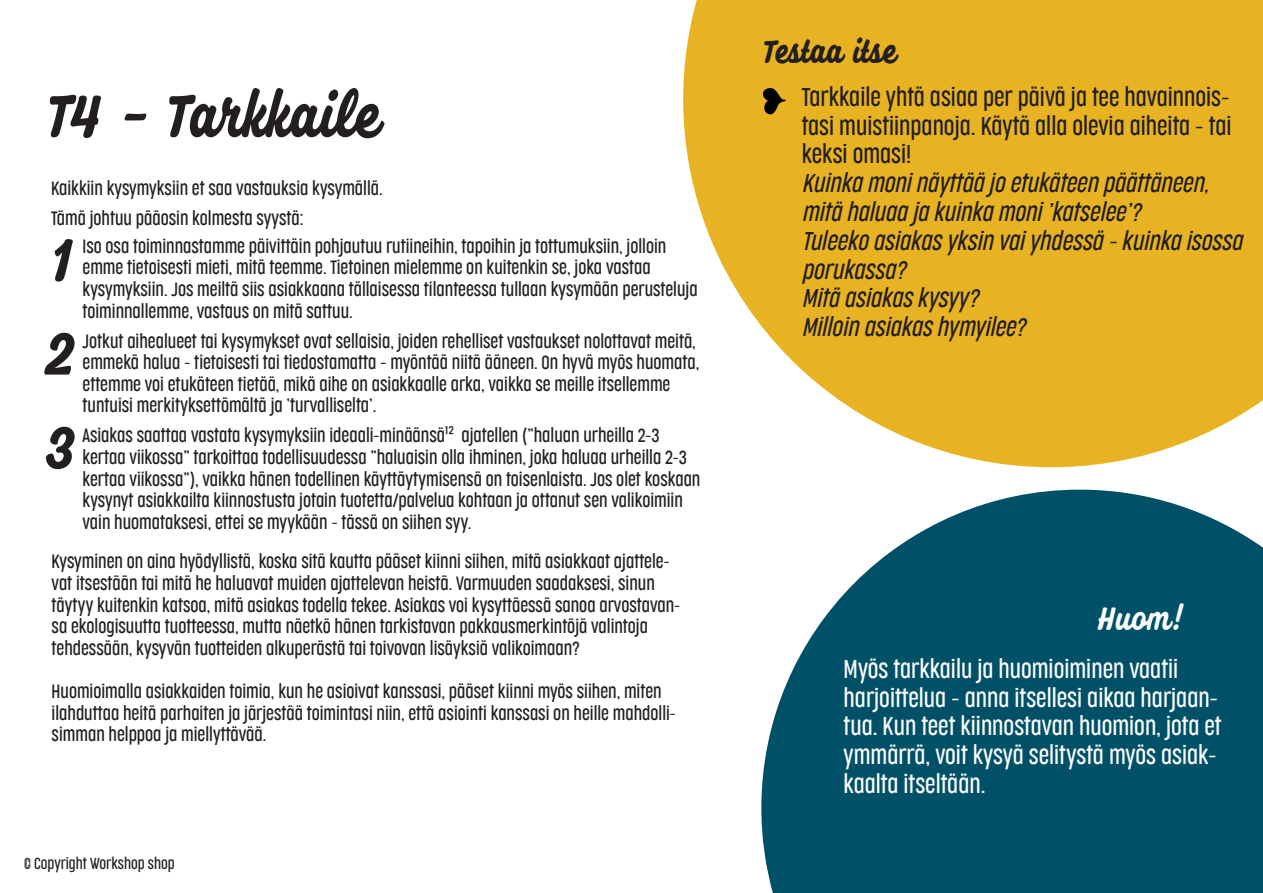
<style>
.page{position:relative;width:1263px;height:893px;background:#fff}
.page>*{position:absolute;margin:0;border:0;box-sizing:border-box;transform-origin:0 0}
.t1{font:72px/93.8px "Felisha";color:#231f20;text-align:justify}
.t2{font:39px "Felisha";color:#231f20}
.t3{font:39px "Felisha";color:#fbfbfc}
.t4{font:italic 300 24px/28.8px "Cocogoose Compressed";color:#231f20}
.t5{font:300 24px/28.8px "Cocogoose Compressed";color:#fbfbfc}
.t6{font:300 24px/28.8px "Cocogoose Compressed";color:#231f20;text-align:justify}
.t7{font:300 18px/21.6px "Cocogoose Compressed";color:#231f20}
.t8{font:300 15px "Cocogoose Compressed";color:#231f20}
</style>
<div class="page">
<svg style="left:761px;top:490px;width:502px;height:403px;background:#1f657a"></svg>
<svg style="left:683px;top:0;width:580px;height:467px;background:#eabc3e"></svg>
<svg style="left:762px;top:87px;width:24px;height:28px"></svg>
<h1 class="t1" style="left:50px;top:71px;width:332px">T4 - Tarkkaile</h1>
<p class="t7" style="left:51px;top:173px;width:333px;line-height:30px">Kaikkiin kysymyksiin et saa vastauksia kysymällä.<br>Tämä johtuu pääosin kolmesta syystä:</p>
<p class="t7" style="left:83px;top:235px;width:617px">Iso osa toiminnastamme päivittäin pohjautuu rutiineihin, tapoihin ja tottumuksiin, jolloin emme tietoisesti mieti, mitä teemme. Tietoinen mielemme on kuitenkin se, joka vastaa kysymyksiin. Jos meiltä siis asiakkaana tällaisessa tilanteessa tullaan kysymään perusteluja toiminnallemme, vastaus on mitä sattuu.</p>
<p class="t7" style="left:83px;top:330px;width:618px">Jotkut aihealueet tai kysymykset ovat sellaisia, joiden rehelliset vastaukset nolottavat meitä, emmekä halua – tietoisesti tai tiedostamatta – myöntää niitä ääneen. On hyvä myös huomata, ettemme voi etukäteen tietää, mikä aihe on asiakkaalle arka, vaikka se meille itsellemme tuntuisi merkityksettömältä ja ’turvalliselta’.</p>
<p class="t7" style="left:83px;top:425px;width:619px">Asiakas saattaa vastata kysymyksiin ideaali-minäänsä¹² ajatellen (”haluan urheilla 2-3 kertaa viikossa” tarkoittaa todellisuudessa ”haluaisin olla ihminen, joka haluaa urheilla 2-3 kertaa viikossa”), vaikka hänen todellinen käyttäytymisensä on toisenlaista. Jos olet koskaan kysynyt asiakkailta kiinnostusta jotain tuotetta/palvelua kohtaan ja ottanut sen valikoimiin vain huomataksesi, ettei se myykään – tässä on siihen syy.</p>
<p class="t7" style="left:52px;top:551px;width:630px">Kysyminen on aina hyödyllistä, koska sitä kautta pääset kiinni siihen, mitä asiakkaat ajattele&shy;vat itsestään tai mitä he haluavat muiden ajattelevan heistä. Varmuuden saadaksesi, sinun täytyy kuitenkin katsoa, mitä asiakas todella tekee. Asiakas voi kysyttäessä sanoa arvostavan&shy;sa ekologisuutta tuotteessa, mutta näetkö hänen tarkistavan pakkausmerkintöjä valintoja tehdessään, kysyvän tuotteiden alkuperästä tai toivovan lisäyksiä valikoimaan?</p>
<p class="t7" style="left:52px;top:680px;width:626px">Huomioimalla asiakkaiden toimia, kun he asioivat kanssasi, pääset kiinni myös siihen, miten ilahduttaa heitä parhaiten ja järjestää toimintasi niin, että asiointi kanssasi on heille mahdolli&shy;simman helppoa ja miellyttävää.</p>
<h1 class="t1" style="left:46px;top:215px;width:32px">1<br>2<br>3</h1>
<p class="t8" style="left:24px;top:854px;width:152px">© Copyright Workshop shop</p>
<h2 class="t2" style="left:764px;top:31px;width:134px">Testaa itse</h2>
<h3 class="t6" style="left:802px;top:82px;width:431px">Tarkkaile yhtä asiaa per päivä ja tee havainnois&shy;tasi muistiinpanoja. Käytä alla olevia aiheita – tai keksi omasi!</h3>
<h3 class="t4" style="left:802px;top:169px;width:442px">Kuinka moni näyttää jo etukäteen päättäneen, mitä haluaa ja kuinka moni ’katselee’?<br>Tuleeko asiakas yksin vai yhdessä – kuinka isossa porukassa?<br>Mitä asiakas kysyy?<br>Milloin asiakas hymyilee?</h3>
<h2 class="t3" style="left:1098px;top:598px;width:87px">Huom!</h2>
<h3 class="t5" style="left:844px;top:654px;width:379px">Myös tarkkailu ja huomioiminen vaatii harjoittelua – anna itsellesi aikaa harjaan&shy;tua. Kun teet kiinnostavan huomion, jota et ymmärrä, voit kysyä selitystä myös asiak&shy;kaalta itseltään.</h3>
</div>
